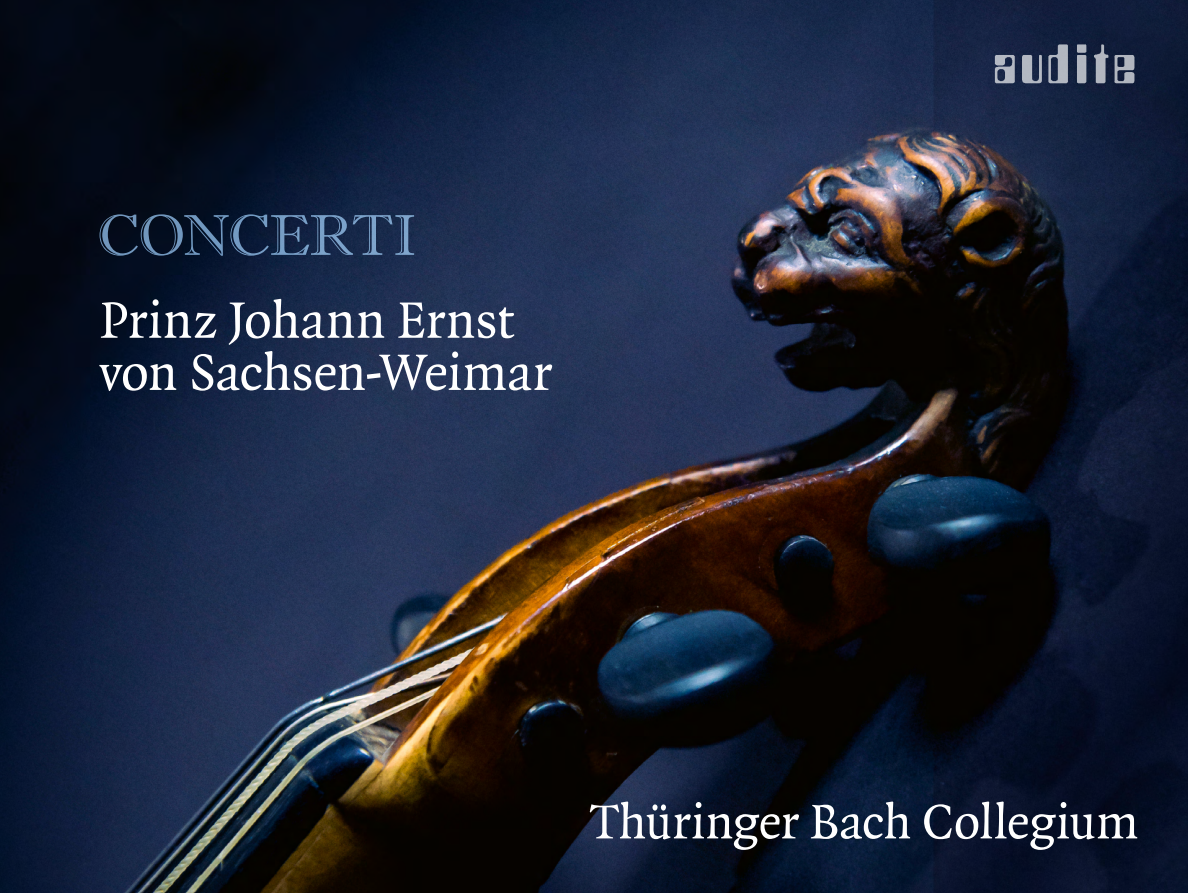
<style>
.page{position:relative;width:1188px;height:893px;background:#fff}
.page>*{position:absolute;margin:0;border:0;box-sizing:border-box;transform-origin:0 0}
.t1{font:57.6px "Imprint MT Shadow";letter-spacing:-.015em;color:#6f91b4}
.gill_sansMT8_5__pt_e{font:54.9px "Quadraat";letter-spacing:-.01em;color:#fff}
.gill_sansMT8_5__pt_e-2{font:52.05px "Quadraat";letter-spacing:-.015em;color:#fff}
</style>
<div class="page">
<img style="left:0;top:0;width:1188px;height:893px">
<img style="left:992px;top:27px;width:144px;height:72px">
<p class="t1" style="left:97px;top:201px;width:321px">CONCERTI</p>
<p class="gill_sansMT8_5__pt_e" style="left:100px;top:292px;width:415px">Prinz Johann Ernst</p>
<p class="gill_sansMT8_5__pt_e" style="left:100px;top:344px;width:454px">von Sachsen-Weimar</p>
<p class="gill_sansMT8_5__pt_e-2" style="left:590px;top:794px;width:550px">Thüringer Bach Collegium</p>
</div>
